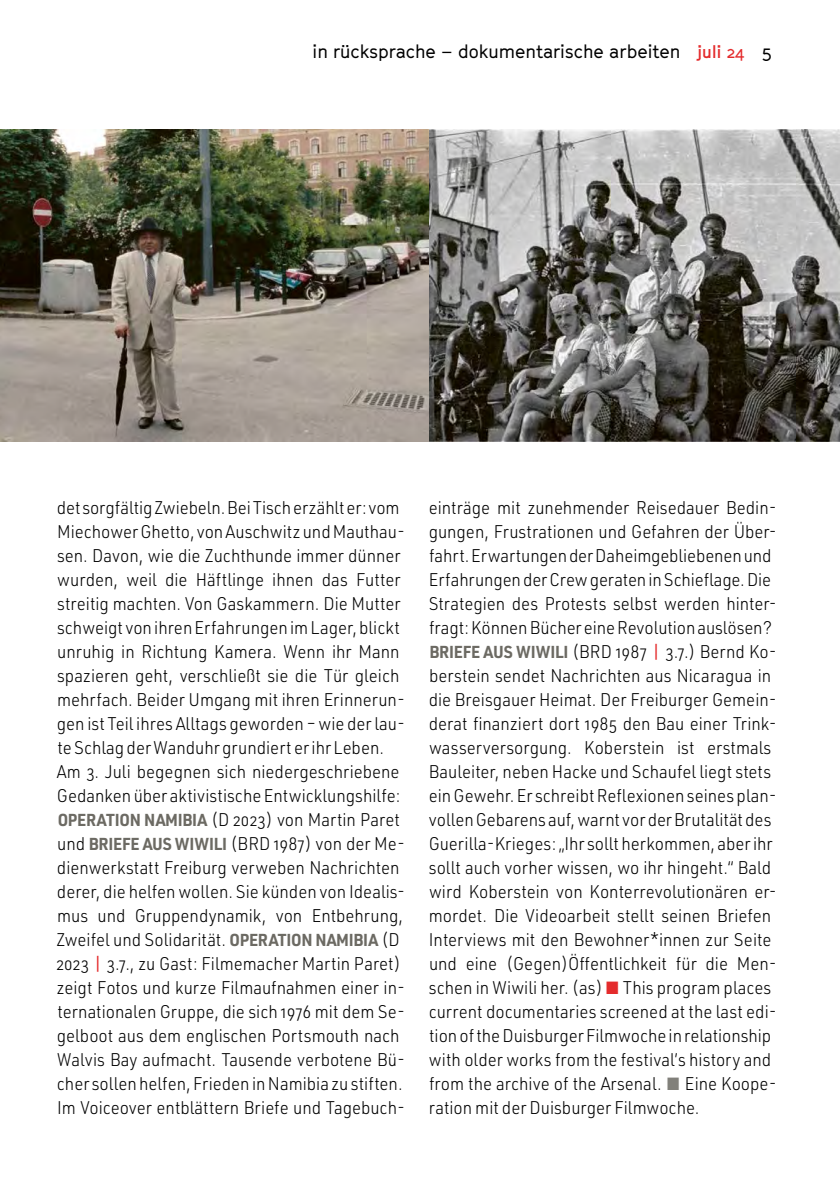
<style>
.page{position:relative;width:840px;height:1191px;background:#fff}
.page>*{position:absolute;margin:0;border:0;box-sizing:border-box;transform-origin:0 0}
.Brot_2{font:300 18px/24px "URWDIN";color:#000;scale:.92 1}
.Brot_2_60_70_80{font:300 18px/24px "URWDIN";color:#000;scale:.92 1}
.Kolumnentitel{font:18px "GT Cinetype";color:#000}
.s1{font-weight:700;font-size:17px;color:#e42b2c}
.s2{font-size:17px;color:#e42b2c}
.s3{font-weight:700;font-size:17px;color:#6c6a63}
.s4{font-family:"URWDIN Cond";font-weight:400;color:#e42b2c}
.s5{color:#e42b2c}
.s6{color:#81807a}
</style>
<div class="page">
<img style="left:0;top:130px;width:839px;height:312px">
<p class="Kolumnentitel" style="left:312px;top:41px;width:460px">in rücksprache – dokumentarische arbeiten <span class="s1">juli</span> <span class="s2">24</span> 5</p>
<p class="Brot_2_60_70_80" style="left:57px;top:495px;width:379px">det sorgfältig Zwiebeln. Bei Tisch erzählt er: vom Miechower Ghetto, von Auschwitz und Mauthau&shy;sen. Davon, wie die Zuchthunde immer dünner wurden, weil die Häftlinge ihnen das Futter streitig machten. Von Gaskammern. Die Mutter schweigt von ihren Erfahrungen im Lager, blickt unruhig in Richtung Kamera. Wenn ihr Mann spazieren geht, verschließt sie die Tür gleich mehrfach. Beider Umgang mit ihren Erinnerun&shy;gen ist Teil ihres Alltags geworden – wie der lau&shy;te Schlag der Wanduhr grundiert er ihr Leben.</p>
<p class="Brot_2" style="left:56px;top:759px;width:380px">Am 3. Juli begegnen sich niedergeschriebene Gedanken über aktivistische Entwicklungshilfe:<br><span class="s3">OPERATION NAMIBIA</span> (D 2023) von Martin Paret und <span class="s3">BRIEFE AUS WIWILI</span> (BRD 1987) von der Me&shy;dienwerkstatt Freiburg verweben Nachrichten derer, die helfen wollen. Sie künden von Idealis&shy;mus und Gruppendynamik, von Entbehrung, Zweifel und Solidarität. <span class="s3">OPERATION NAMIBIA</span> (D 2023 <span class="s4">|</span> 3.7., zu Gast: Filmemacher Martin Paret) zeigt Fotos und kurze Filmaufnahmen einer in&shy;ternationalen Gruppe, die sich 1976 mit dem Se&shy;gelboot aus dem englischen Portsmouth nach Walvis Bay aufmacht. Tausende verbotene Bü&shy;cher sollen helfen, Frieden in Namibia zu stiften.<br>Im Voiceover entblättern Briefe und Tagebuch-</p>
<p class="Brot_2" style="left:428px;top:495px;width:379px">einträge mit zunehmender Reisedauer Bedin&shy;gungen, Frustrationen und Gefahren der Über&shy;fahrt. Erwartungen der Daheimgebliebenen und Erfahrungen der Crew geraten in Schieflage. Die Strategien des Protests selbst werden hinter&shy;fragt: Können Bücher eine Revolution auslösen?</p>
<p class="Brot_2" style="left:428px;top:639px;width:379px"><span class="s3">BRIEFE AUS WIWILI</span> (BRD 1987 <span class="s4">|</span> 3.7.) Bernd Ko&shy;berstein sendet Nachrichten aus Nicaragua in die Breisgauer Heimat. Der Freiburger Gemein&shy;derat finanziert dort 1985 den Bau einer Trink&shy;wasserversorgung. Koberstein ist erstmals Bauleiter, neben Hacke und Schaufel liegt stets ein Gewehr. Er schreibt Reflexionen seines plan&shy;vollen Gebarens auf, warnt vor der Brutalität des Guerilla-Krieges: „Ihr sollt herkommen, aber ihr sollt auch vorher wissen, wo ihr hingeht.“ Bald wird Koberstein von Konterrevolutionären er&shy;mordet. Die Videoarbeit stellt seinen Briefen Interviews mit den Bewohner*innen zur Seite und eine (Gegen)Öffentlichkeit für die Men&shy;schen in Wiwili her. (as) <span class="s5">■</span> This program places current documentaries screened at the last edi&shy;tion of the Duisburger Filmwoche in relationship with older works from the festival’s history and from the archive of the Arsenal. <span class="s6">■</span> Eine Koope&shy;ration mit der Duisburger Filmwoche.</p>
</div>
